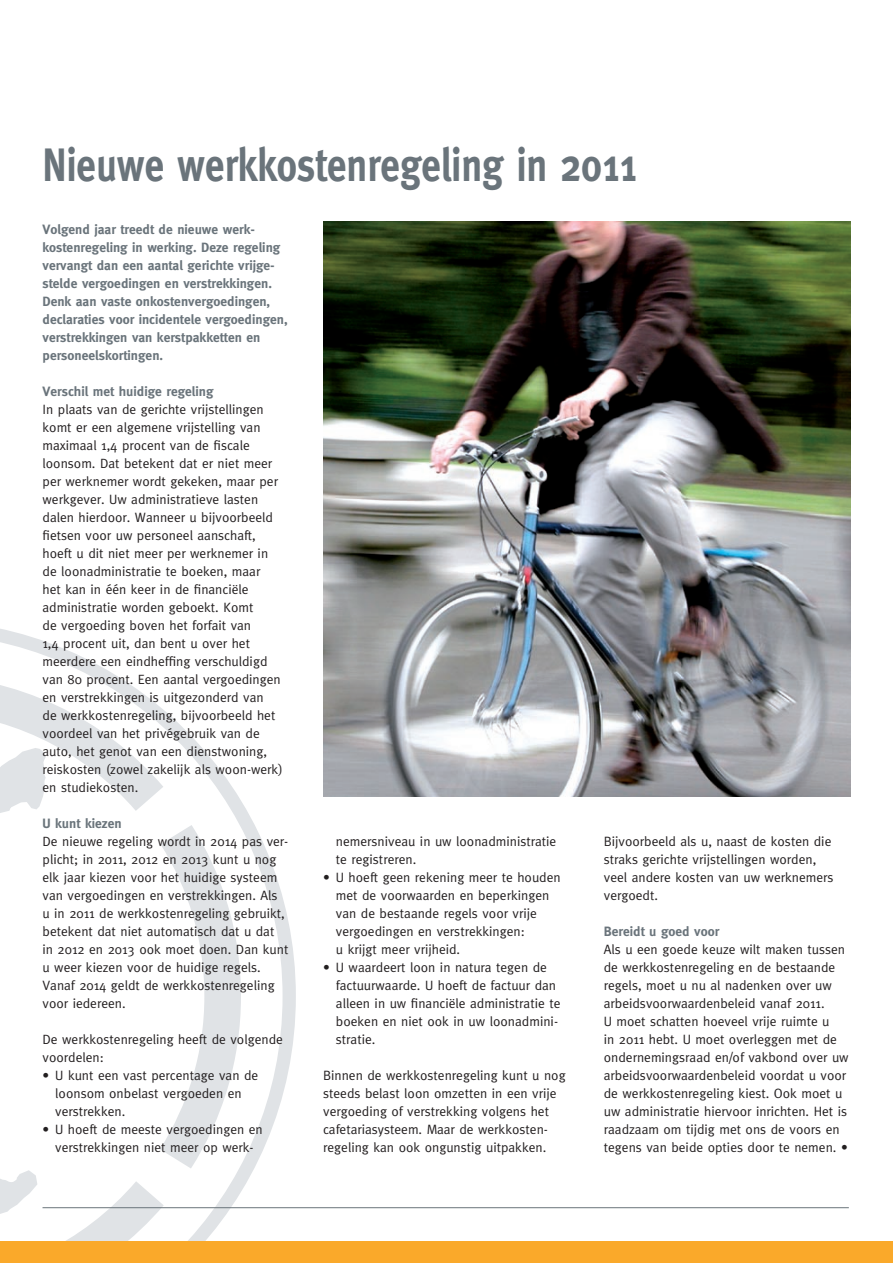
<style>
.page{position:relative;width:893px;height:1263px;background:#fff}
.page>*{position:absolute;margin:0;border:0;box-sizing:border-box;transform-origin:0 0}
.t1{font:700 46.8px "Meta";color:#6a747b;scale:.83 1}
.t2{font:13.5px/18px "Meta";color:#231f20}
.t3{font:700 13.5px/18px "Meta";color:#6a747b}
</style>
<div class="page">
<svg style="left:49px;top:643px;width:247px;height:599px"></svg>
<svg style="left:49px;top:656px;width:210px;height:586px"></svg>
<div style="left:0;top:1242px;width:893px;height:21px;background:#faa92a"></div>
<hr style="left:43px;top:1207px;width:806px;height:1px;background:#6a747b">
<svg style="left:0;top:629px;width:49px;height:613px"></svg>
<img style="left:323px;top:221px;width:527px;height:576px">
<h1 class="t1" style="left:43px;top:138px;width:718px">Nieuwe werkkostenregeling in 2011</h1>
<p class="t3" style="left:43px;top:220px;width:247px">Volgend jaar treedt de nieuwe werk&shy;kostenregeling in werking. Deze regeling vervangt dan een aantal gerichte vrijge&shy;stelde vergoedingen en verstrekkingen.<br>Denk aan vaste onkostenvergoedingen, declaraties voor incidentele vergoedingen, verstrekkingen van kerstpakketten en personeelskortingen.</p>
<p class="t3" style="left:43px;top:382px;width:173px">Verschil met huidige regeling</p>
<p class="t2" style="left:43px;top:400px;width:242px">In plaats van de gerichte vrijstellingen komt er een algemene vrijstelling van maximaal 1,4 procent van de fiscale loonsom. Dat betekent dat er niet meer per werknemer wordt gekeken, maar per werkgever. Uw administratieve lasten dalen hierdoor. Wanneer u bijvoorbeeld fietsen voor uw personeel aanschaft, hoeft u dit niet meer per werknemer in de loonadministratie te boeken, maar<br>het kan in één keer in de financiële administratie worden geboekt. Komt<br>de vergoeding boven het forfait van<br>1,4 procent uit, dan bent u over het meerdere een eindheffing verschuldigd van 80 procent. Een aantal vergoedingen en verstrekkingen is uitgezonderd van<br>de werkkostenregeling, bijvoorbeeld het voordeel van het privégebruik van de auto, het genot van een dienstwoning, reiskosten (zowel zakelijk als woon-werk) en studiekosten.</p>
<p class="t3" style="left:43px;top:814px;width:81px">U kunt kiezen</p>
<p class="t2" style="left:43px;top:832px;width:247px">De nieuwe regeling wordt in 2014 pas ver&shy;plicht; in 2011, 2012 en 2013 kunt u nog elk jaar kiezen voor het huidige systeem van vergoedingen en verstrekkingen. Als<br>u in 2011 de werkkostenregeling gebruikt, betekent dat niet automatisch dat u dat<br>in 2012 en 2013 ook moet doen. Dan kunt u weer kiezen voor de huidige regels.<br>Vanaf 2014 geldt de werkkostenregeling voor iedereen.</p>
<p class="t2" style="left:43px;top:1030px;width:242px">De werkkostenregeling heeft de volgende voordelen:</p>
<p class="t2" style="left:55px;top:1066px;width:205px;text-indent:-13px">• U kunt een vast percentage van de loonsom onbelast vergoeden en verstrekken.</p>
<p class="t2" style="left:43px;top:1120px;width:222px;text-align:center">• U hoeft de meeste vergoedingen en verstrekkingen niet meer op werk-</p>
<p class="t2" style="left:604px;top:832px;width:231px">Bijvoorbeeld als u, naast de kosten die straks gerichte vrijstellingen worden, veel andere kosten van uw werknemers vergoedt.</p>
<p class="t3" style="left:604px;top:922px;width:117px">Bereidt u goed voor</p>
<p class="t2" style="left:604px;top:940px;width:246px">Als u een goede keuze wilt maken tussen de werkkostenregeling en de bestaande regels, moet u nu al nadenken over uw arbeidsvoorwaardenbeleid vanaf 2011.<br>U moet schatten hoeveel vrije ruimte u<br>in 2011 hebt. U moet overleggen met de ondernemingsraad en/of vakbond over uw arbeidsvoorwaardenbeleid voordat u voor de werkkostenregeling kiest. Ook moet u uw administratie hiervoor inrichten. Het is raadzaam om tijdig met ons de voors en tegens van beide opties door te nemen. •</p>
<p class="t2" style="left:336px;top:832px;width:222px">nemersniveau in uw loonadministratie te registreren.</p>
<p class="t2" style="left:336px;top:868px;width:226px;text-indent:-13px">• U hoeft geen rekening meer te houden met de voorwaarden en beperkingen van de bestaande regels voor vrije vergoedingen en verstrekkingen:<br>u krijgt meer vrijheid.</p>
<p class="t2" style="left:336px;top:958px;width:226px;text-indent:-13px">• U waardeert loon in natura tegen de factuurwaarde. U hoeft de factuur dan alleen in uw financiële administratie te boeken en niet ook in uw loonadmini&shy;stratie.</p>
<p class="t2" style="left:323px;top:1066px;width:244px">Binnen de werkkostenregeling kunt u nog steeds belast loon omzetten in een vrije vergoeding of verstrekking volgens het cafetariasysteem. Maar de werkkosten&shy;regeling kan ook ongunstig uitpakken.</p>
</div>
